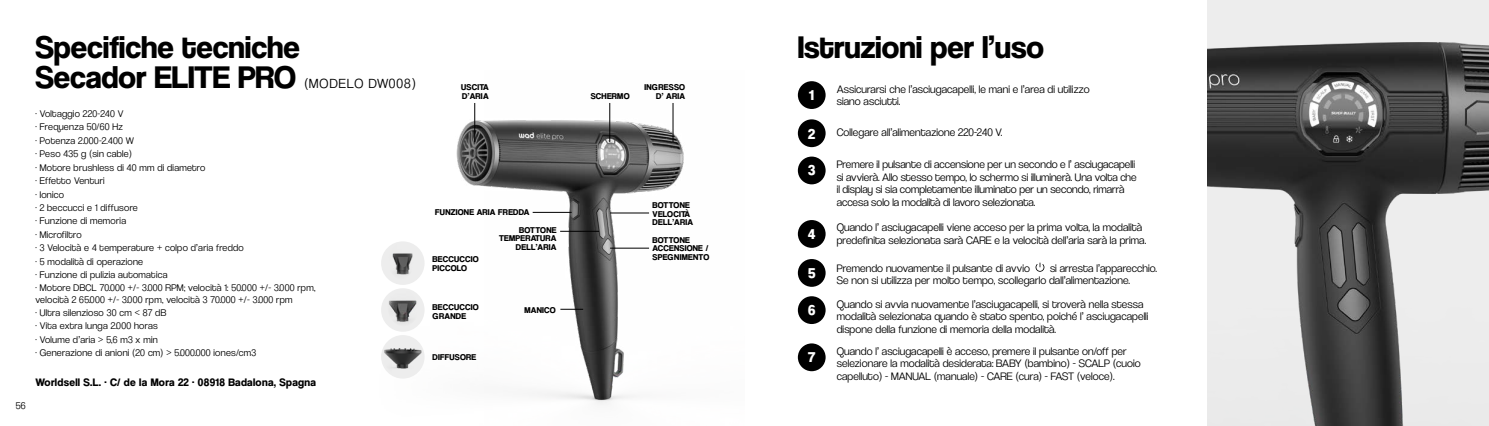
<style>
.page{position:relative;width:1489px;height:426px;background:#fff}
.page>*{position:absolute;margin:0;border:0;box-sizing:border-box;transform-origin:0 0}
.t1{font:700 32.5px/30px "Coolvetica Rg";color:#000}
.t2{font:14.88px "Coolvetica Hv";color:#fff}
.t3{font:13.75px "Coolvetica Lt";letter-spacing:.08em;color:#000}
.t4{font:11.25px/12.5px "Coolvetica Lt";letter-spacing:.01em;color:#000}
.t5{font:700 11.25px "Coolvetica Rg";letter-spacing:.03em;color:#000}
.t6{font:10.12px "Coolvetica Lt";color:#000}
.t7{font:10px/13.4px "Coolvetica Lt";letter-spacing:.03em;color:#000}
.t8{font:700 8.75px/8.8px "Coolvetica Rg";letter-spacing:.03em;color:#000}
</style>
<div class="page">
<img style="left:382px;top:103px;width:302px;height:302px">
<div style="left:797px;top:81px;width:28px;height:28px;background:#000;border-radius:50%"></div>
<div style="left:797px;top:119px;width:28px;height:28px;background:#000;border-radius:50%"></div>
<svg style="left:1035px;top:262px;width:9px;height:9px"></svg>
<div style="left:797px;top:156px;width:28px;height:28px;background:#000;border-radius:50%"></div>
<div style="left:797px;top:259px;width:28px;height:27px;background:#000;border-radius:50%"></div>
<div style="left:797px;top:296px;width:28px;height:27px;background:#000;border-radius:50%"></div>
<div style="left:797px;top:343px;width:28px;height:28px;background:#000;border-radius:50%"></div>
<div style="left:797px;top:220px;width:28px;height:27px;background:#000;border-radius:50%"></div>
<img style="left:1207px;top:0;width:281px;height:425px">
<div style="left:381px;top:241px;width:43px;height:43px;background:#ededed;border-radius:50%"></div>
<img style="left:384px;top:241px;width:33px;height:42px">
<div style="left:381px;top:288px;width:43px;height:43px;background:#ededed;border-radius:50%"></div>
<img style="left:383px;top:288px;width:39px;height:42px">
<div style="left:381px;top:334px;width:43px;height:44px;background:#ededed;border-radius:50%"></div>
<img style="left:381px;top:334px;width:43px;height:43px">
<hr style="left:609px;top:103px;width:1px;height:39px;background:#000">
<hr style="left:532px;top:212px;width:39px;height:1px;background:#000">
<hr style="left:610px;top:212px;width:39px;height:1px;background:#000">
<hr style="left:560px;top:231px;width:39px;height:1px;background:#000">
<hr style="left:610px;top:247px;width:39px;height:1px;background:#000">
<svg style="left:560px;top:308px;width:23px;height:1px"></svg>
<hr style="left:474px;top:103px;width:1px;height:39px;background:#000">
<hr style="left:672px;top:103px;width:1px;height:39px;background:#000">
<p class="t6" style="left:16px;top:399px;width:11px">56</p>
<h1 class="t1" style="left:35px;top:32px;width:266px">Specifiche tecniche<br>Secador ELITE PRO</h1>
<p class="t3" style="left:304px;top:76px;width:113px">(MODELO DW008)</p>
<p class="t7" style="left:35px;top:107px;width:281px">· Voltaggio 220-240 V<br>· Frequenza 50/60 Hz<br>· Potenza 2.000-2.400 W<br>· Peso 435 g (sin cable)<br>· Motore brushless di 40 mm di diametro<br>· Effetto Venturi<br>· Ionico<br>· 2 beccucci e 1 diffusore<br>· Funzione di memoria<br>· Microfiltro<br>· 3 Velocità e 4 temperature + colpo d’aria freddo<br>· 5 modalità di operazione<br>· Funzione di pulizia automatica<br>· Motore DBCL 70.000 +/- 3.000 RPM; velocità 1: 50.000 +/- 3.000 rpm,</p>
<p class="t7" style="left:35px;top:292px;width:258px">velocità 2 65.000 +/- 3.000 rpm, velocità 3 70.000 +/- 3.000 rpm · Ultra silenzioso 30 cm &lt; 87 dB<br>· Vita extra lunga 2.000 horas<br>· Volume d’aria &gt; 5,6 m3 x min<br>· Generazione di anioni (20 cm) &gt; 5.000.000 iones/cm3</p>
<p class="t5" style="left:35px;top:375px;width:282px">Worldsell S.L. · C/ de la Mora 22 · 08918 Badalona, Spagna</p>
<p class="t8" style="left:461px;top:82px;width:29px">USCITA<br>D’ARIA</p>
<p class="t8" style="left:435px;top:207px;width:96px">FUNZIONE ARIA FREDDA</p>
<p class="t8" style="left:432px;top:254px;width:48px">BECCUCCIO<br>PICCOLO</p>
<p class="t8" style="left:432px;top:302px;width:48px">BECCUCCIO<br>GRANDE</p>
<p class="t8" style="left:432px;top:352px;width:45px">DIFFUSORE</p>
<p class="t8" style="left:499px;top:225px;width:59px;text-align:right">BOTTONE<br>TEMPERATURA<br>DELL’ARIA</p>
<p class="t8" style="left:524px;top:305px;width:33px">MANICO</p>
<p class="t8" style="left:590px;top:91px;width:40px">SCHERMO</p>
<p class="t8" style="left:644px;top:82px;width:42px;text-align:right">INGRESSO<br>D’ ARIA</p>
<p class="t8" style="left:652px;top:200px;width:42px">BOTTONE<br>VELOCITÀ<br>DELL’ARIA</p>
<p class="t8" style="left:652px;top:235px;width:58px">BOTTONE<br>ACCENSIONE /<br>SPEGNIMENTO</p>
<h1 class="t1" style="left:797px;top:32px;width:248px">Istruzioni per l’uso</h1>
<p class="t4" style="left:836px;top:82px;width:254px">Assicurarsi che l’asciugacapelli, le mani e l’area di utilizzo siano asciutti.</p>
<p class="t4" style="left:836px;top:126px;width:167px">Collegare all’alimentazione 220-240 V.</p>
<h2 class="t2" style="left:809px;top:86px;width:6px">1</h2>
<h2 class="t2" style="left:808px;top:125px;width:8px">2</h2>
<h2 class="t2" style="left:808px;top:161px;width:9px">3</h2>
<p class="t4" style="left:836px;top:158px;width:301px">Premere il pulsante di accensione per un secondo e l’ asciugacapelli si avvierà. Allo stesso tempo, lo schermo si illuminerà. Una volta che il display si sia completamente illuminato per un secondo, rimarrà accesa solo la modalità di lavoro selezionata.</p>
<h2 class="t2" style="left:808px;top:225px;width:9px">4</h2>
<p class="t4" style="left:836px;top:221px;width:311px">Quando l’ asciugacapelli viene acceso per la prima volta, la modalità predefinita selezionata sarà CARE e la velocità dell’aria sarà la prima.</p>
<h2 class="t2" style="left:808px;top:264px;width:9px">5</h2>
<h2 class="t2" style="left:808px;top:301px;width:9px">6</h2>
<h2 class="t2" style="left:808px;top:348px;width:9px">7</h2>
<p class="t4" style="left:836px;top:261px;width:322px;text-indent:213px">si arresta l’apparecchio.<br>Se non si utilizza per molto tempo, scollegarlo dall’alimentazione.</p>
<p class="t4" style="left:836px;top:297px;width:313px">Quando si avvia nuovamente l’asciugacapelli, si troverà nella stessa modalità selezionata quando è stato spento, poiché l’ asciugacapelli dispone della funzione di memoria della modalità.</p>
<p class="t4" style="left:836px;top:344px;width:305px">Quando l’ asciugacapelli è acceso, premere il pulsante on/off per selezionare la modalità desiderata: BABY (bambino) - SCALP (cuoio capelluto) - MANUAL (manuale) - CARE (cura) - FAST (veloce).</p>
<p class="t4" style="left:836px;top:261px;width:195px">Premendo nuovamente il pulsante di avvio</p>
</div>
